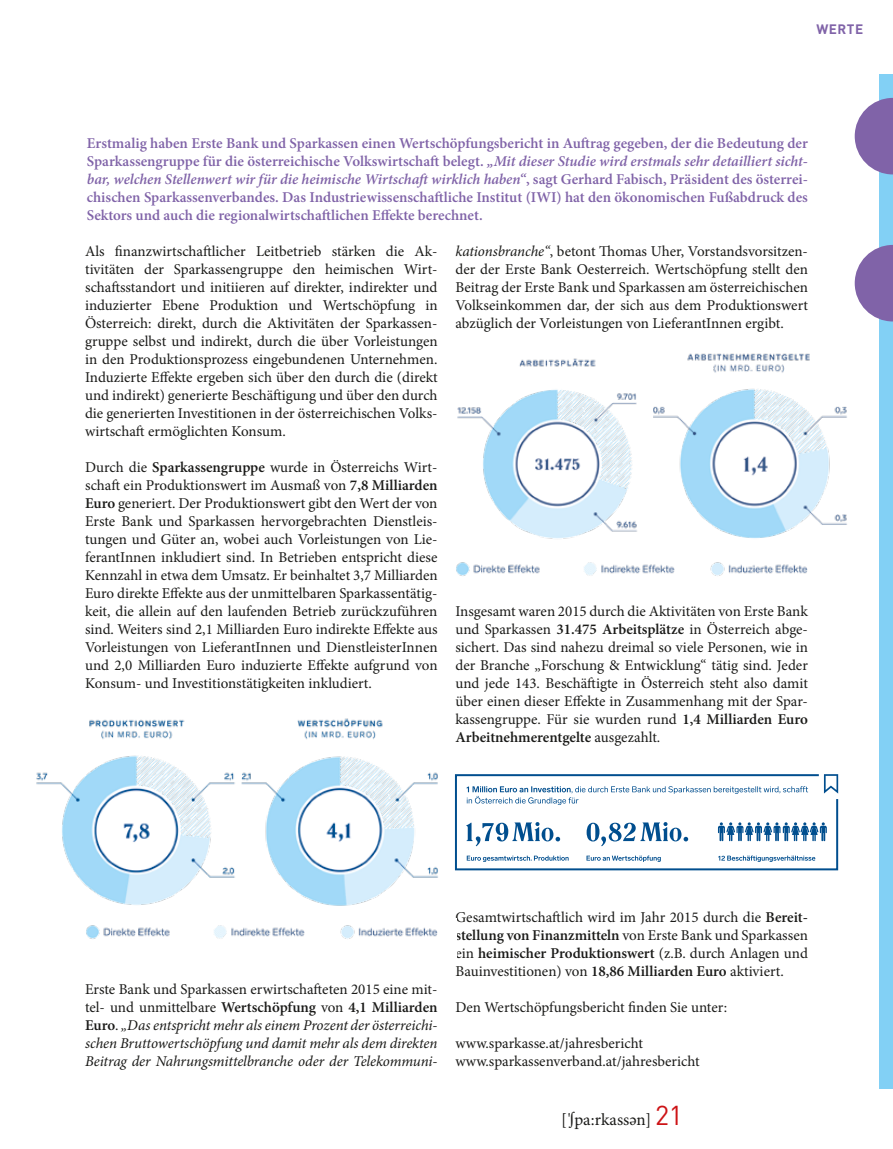
<style>
.page{position:relative;width:893px;height:1149px;background:#fff}
.page>*{position:absolute;margin:0;border:0;box-sizing:border-box;transform-origin:0 0}
.t1{font:16.95px "Minion Pro";letter-spacing:-.005em;color:#1a1a18}
.t2{font:15px/18px "Minion Pro";color:#1a1a18;text-align:justify}
.t3{font:600 15px/18px "Minion Pro";color:#8063a8;text-align:justify}
.t4{font:italic 15px/18px "Minion Pro";letter-spacing:-.01em;color:#1a1a18;text-align:justify}
.t5{font:700 13.5px "DIN";color:#8063a8}
.s1{font-style:italic}
.s2{font-weight:600}
.s3{font-style:normal}
.s4{font-weight:600;font-style:normal}
.s5{font-family:"DIN";font-size:27px;color:#cd1316}
</style>
<div class="page">
<div style="left:879px;top:74px;width:14px;height:1014px;background:#82d0f5"></div>
<svg style="left:855px;top:98px;width:38px;height:76px"></svg>
<svg style="left:855px;top:245px;width:38px;height:76px"></svg>
<svg style="left:467px;top:774px;width:372px;height:97px"></svg>
<img style="left:457px;top:358px;width:180px;height:181px">
<img style="left:653px;top:353px;width:194px;height:186px">
<img style="left:456px;top:562px;width:352px;height:14px">
<img style="left:36px;top:719px;width:199px;height:186px">
<img style="left:241px;top:718px;width:226px;height:188px">
<img style="left:86px;top:925px;width:352px;height:14px">
<p class="t5" style="left:816px;top:21px;width:48px">WERTE</p>
<p class="t3" style="left:87px;top:134px;width:723px">Erstmalig haben Erste Bank und Sparkassen einen Wertschöpfungsbericht in Auftrag gegeben, der die Bedeutung der Sparkassengruppe für die österreichische Volkswirtschaft belegt. <span class="s1">„Mit dieser Studie wird erstmals sehr detailliert sicht&shy;bar, welchen Stellenwert wir für die heimische Wirtschaft wirklich haben“</span>, sagt Gerhard Fabisch, Präsident des österrei&shy;chischen Sparkassenverbandes. Das Industriewissenschaftliche Institut (IWI) hat den ökonomischen Fußabdruck des Sektors und auch die regionalwirtschaftlichen Effekte berechnet.</p>
<p class="t2" style="left:85px;top:242px;width:354px">Als finanzwirtschaftlicher Leitbetrieb stärken die Ak&shy;tivitäten der Sparkassengruppe den heimischen Wirt&shy;schaftsstandort und initiieren auf direkter, indirekter und induzierter Ebene Produktion und Wertschöpfung in Österreich: direkt, durch die Aktivitäten der Sparkassen&shy;gruppe selbst und indirekt, durch die über Vorleistungen in den Produktionsprozess eingebundenen Unternehmen.<br>Induzierte Effekte ergeben sich über den durch die (direkt und indirekt) generierte Beschäftigung und über den durch die generierten Investitionen in der österreichischen Volks&shy;wirtschaft ermöglichten Konsum.</p>
<p class="t2" style="left:85px;top:458px;width:354px">Durch die <span class="s2">Sparkassengruppe</span> wurde in Österreichs Wirt&shy;schaft ein Produktionswert im Ausmaß von <span class="s2">7,8 Milliarden Euro</span> generiert. Der Produktionswert gibt den Wert der von Erste Bank und Sparkassen hervorgebrachten Dienstleis&shy;tungen und Güter an, wobei auch Vorleistungen von Lie&shy;ferantInnen inkludiert sind. In Betrieben entspricht diese Kennzahl in etwa dem Umsatz. Er beinhaltet 3,7 Milliarden Euro direkte Effekte aus der unmittelbaren Sparkassentätig&shy;keit, die allein auf den laufenden Betrieb zurückzuführen sind. Weiters sind 2,1 Milliarden Euro indirekte Effekte aus Vorleistungen von LieferantInnen und DienstleisterInnen und 2,0 Milliarden Euro induzierte Effekte aufgrund von Konsum- und Investitionstätigkeiten inkludiert.</p>
<p class="t2" style="left:455px;top:242px;width:354px"><span class="s1">kationsbranche“</span>, betont Thomas Uher, Vorstandsvorsitzen&shy;der der Erste Bank Oesterreich. Wertschöpfung stellt den Beitrag der Erste Bank und Sparkassen am österreichischen Volkseinkommen dar, der sich aus dem Produktionswert abzüglich der Vorleistungen von LieferantInnen ergibt.</p>
<p class="t2" style="left:455px;top:602px;width:354px">Insgesamt waren 2015 durch die Aktivitäten von Erste Bank und Sparkassen <span class="s2">31.475 Arbeitsplätze</span> in Österreich abge&shy;sichert. Das sind nahezu dreimal so viele Personen, wie in der Branche „Forschung &amp; Entwicklung“ tätig sind. Jeder und jede 143. Beschäftigte in Österreich steht also damit über einen dieser Effekte in Zusammenhang mit der Spar&shy;kassengruppe. Für sie wurden rund <span class="s2">1,4 Milliarden Euro Arbeitnehmerentgelte</span> ausgezahlt.</p>
<p class="t4" style="left:85px;top:980px;width:354px"><span class="s3">Erste Bank und Sparkassen erwirtschafteten 2015 eine mit&shy;tel- und unmittelbare</span> <span class="s4">Wertschöpfung</span> <span class="s3">von</span> <span class="s4">4,1 Milliarden Euro</span><span class="s3">.</span> „Das entspricht mehr als einem Prozent der österreichi&shy;schen Bruttowertschöpfung und damit mehr als dem direkten Beitrag der Nahrungsmittelbranche oder der Telekommuni-</p>
<p class="t2" style="left:455px;top:908px;width:354px">Gesamtwirtschaftlich wird im Jahr 2015 durch die <span class="s2">Bereit&shy;stellung von Finanzmitteln</span> von Erste Bank und Sparkassen ein <span class="s2">heimischer Produktionswert</span> (z.B. durch Anlagen und Bauinvestitionen) von <span class="s2">18,86 Milliarden Euro</span> aktiviert.</p>
<p class="t2" style="left:455px;top:998px;width:273px">Den Wertschöpfungsbericht finden Sie unter:</p>
<p class="t2" style="left:455px;top:1034px;width:246px">www.sparkasse.at/jahresbericht www.sparkassenverband.at/jahresbericht</p>
<p class="t1" style="left:561px;top:1107px;width:123px">['∫pa:rkassәn] <span class="s5">21</span></p>
</div>
